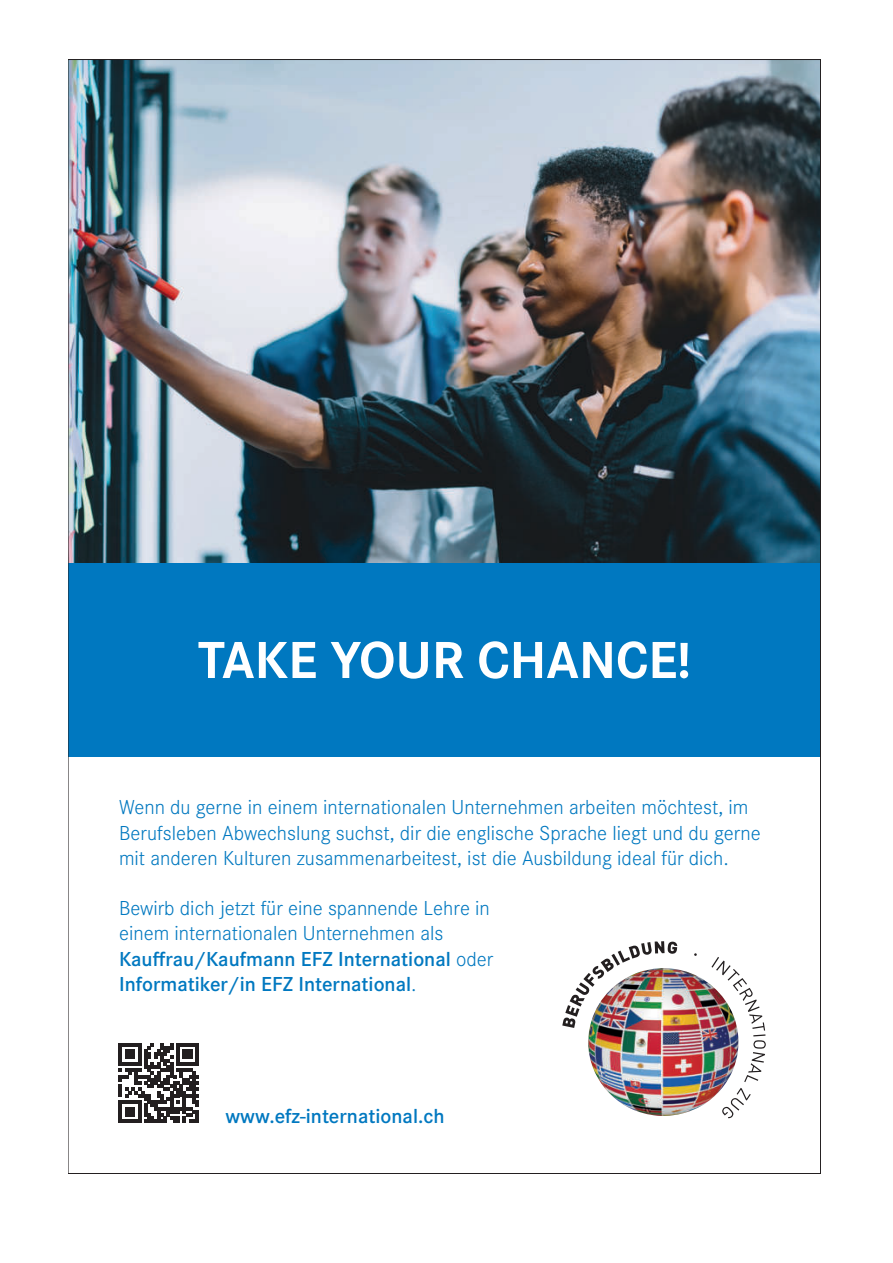
<style>
.page{position:relative;width:893px;height:1263px;background:#fff}
.page>*{position:absolute;margin:0;border:0;box-sizing:border-box;transform-origin:0 0}
.t1{font:700 54px "Corporate S";color:#fff}
.t2{font:300 21px/25.2px "Corporate S";color:#0078c0}
.t3{font:600 21px "Corporate S";color:#0078c0}
.s1{font-weight:600}
</style>
<div class="page">
<div style="left:68px;top:562px;width:753px;height:195px;background:#0078c0"></div>
<svg style="left:119px;top:1043px;width:80px;height:80px"></svg>
<img style="left:70px;top:62px;width:749px;height:500px">
<img style="left:588px;top:969px;width:139px;height:147px">
<img style="left:562px;top:941px;width:115px;height:87px">
<img style="left:711px;top:957px;width:55px;height:125px">
<svg style="left:722px;top:1088px;width:29px;height:30px"></svg>
<h1 class="t1" style="left:198px;top:628px;width:495px">TAKE YOUR CHANCE!</h1>
<p class="t2" style="left:119px;top:797px;width:643px">Wenn du gerne in einem internationalen Unternehmen arbeiten möchtest, im<br>Berufsleben Abwechslung suchst, dir die englische Sprache liegt und du gerne mit anderen Kulturen zusammenarbeitest, ist die Ausbildung ideal für dich.</p>
<p class="t2" style="left:119px;top:897px;width:376px">Bewirb dich jetzt für eine spannende Lehre in einem internationalen Unternehmen als <span class="s1">Kauffrau/Kaufmann EFZ International</span> oder <span class="s1">Informatiker/in EFZ International</span>.</p>
<p class="t3" style="left:225px;top:1108px;width:221px">www.efz-international.ch</p>
</div>
